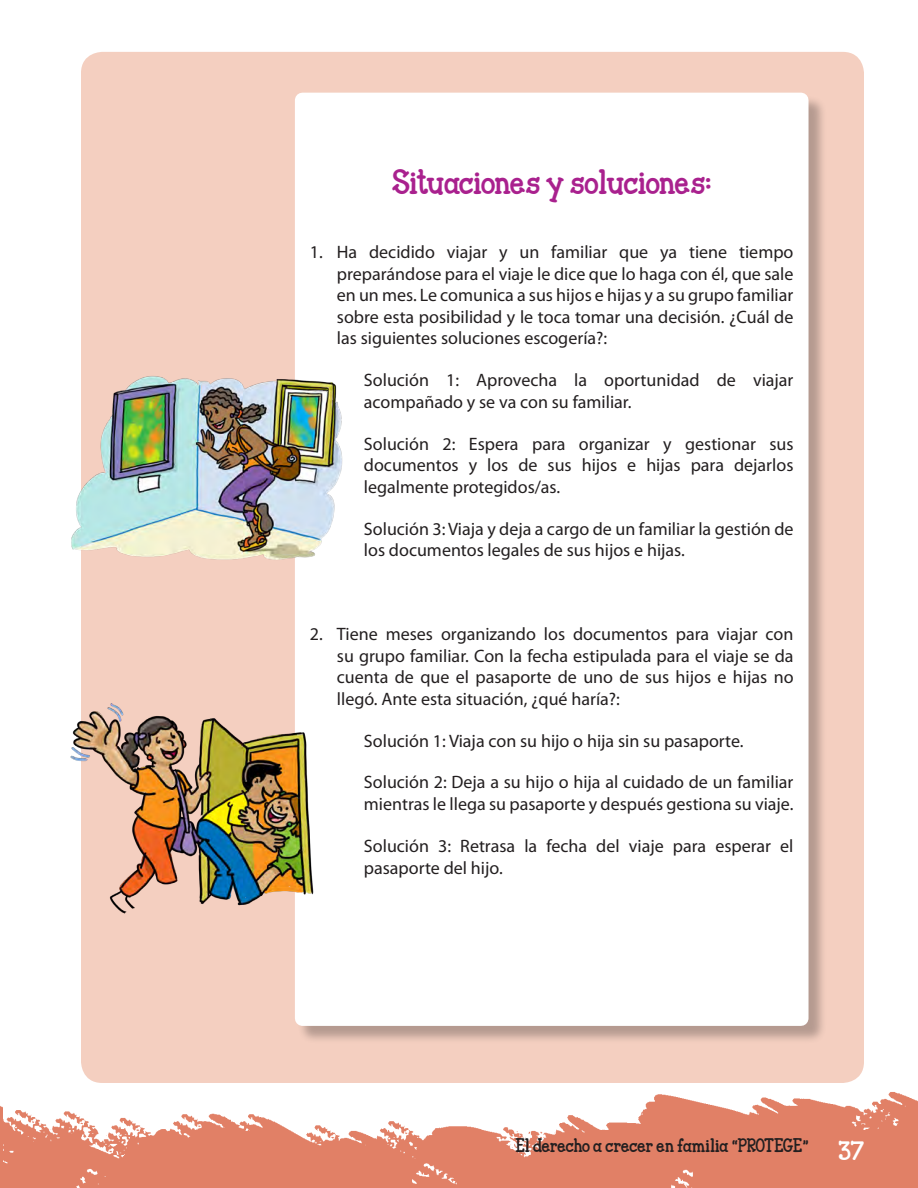
<style>
.page{position:relative;width:918px;height:1188px;background:#fff}
.page>*{position:absolute;margin:0;border:0;box-sizing:border-box;transform-origin:0 0}
.t1{font:27px "Janda Closer To Free";letter-spacing:-.02em;color:#a9218e}
.t2{font:21px "Janda Closer To Free";color:#fff}
.t3{font:18px/21.6px "Myriad Pro";color:#231f20}
.t4{font:15px "Janda Closer To Free";color:#231f20}
</style>
<div class="page">
<img style="left:0;top:1092px;width:918px;height:96px">
<div style="left:81px;top:52px;width:783px;height:1031px;background:#f4cfc0;border-radius:21px"></div>
<div style="left:297px;top:95px;width:530px;height:950px;background:#231f20;opacity:.3"></div>
<div style="left:302px;top:100px;width:499px;height:918px;background:#fff"></div>
<div style="left:295px;top:93px;width:514px;height:933px;border:15px solid #fff"></div>
<img style="left:70px;top:684px;width:244px;height:230px">
<img style="left:71px;top:370px;width:272px;height:194px">
<p class="t1" style="left:392px;top:162px;width:320px">Situaciones y soluciones:</p>
<p class="t3" style="left:337px;top:241px;width:458px;text-align:justify;text-indent:-27px">1. Ha decidido viajar y un familiar que ya tiene tiempo preparándose para el viaje le dice que lo haga con él, que sale en un mes. Le comunica a sus hijos e hijas y a su grupo familiar sobre esta posibilidad y le toca tomar una decisión. ¿Cuál de las siguientes soluciones escogería?:</p>
<p class="t3" style="left:364px;top:370px;width:431px">Solución 1: Aprovecha la oportunidad de viajar acompañado y se va con su familiar.</p>
<p class="t3" style="left:364px;top:433px;width:431px;text-align:justify">Solución 2: Espera para organizar y gestionar sus documentos y los de sus hijos e hijas para dejarlos legalmente protegidos/as.</p>
<p class="t3" style="left:364px;top:518px;width:431px">Solución 3: Viaja y deja a cargo de un familiar la gestión de los documentos legales de sus hijos e hijas.</p>
<p class="t3" style="left:337px;top:624px;width:458px;text-align:justify;text-indent:-27px">2. Tiene meses organizando los documentos para viajar con su grupo familiar. Con la fecha estipulada para el viaje se da cuenta de que el pasaporte de uno de sus hijos e hijas no llegó. Ante esta situación, ¿qué haría?:</p>
<p class="t3" style="left:364px;top:730px;width:381px">Solución 1: Viaja con su hijo o hija sin su pasaporte.</p>
<p class="t3" style="left:364px;top:772px;width:431px">Solución 2: Deja a su hijo o hija al cuidado de un familiar mientras le llega su pasaporte y después gestiona su viaje.</p>
<p class="t3" style="left:364px;top:835px;width:431px">Solución 3: Retrasa la fecha del viaje para esperar el pasaporte del hijo.</p>
<p class="t4" style="left:516px;top:1134px;width:294px">El derecho a crecer en familia “PROTEGE”</p>
<p class="t2" style="left:838px;top:1134px;width:27px">37</p>
</div>
